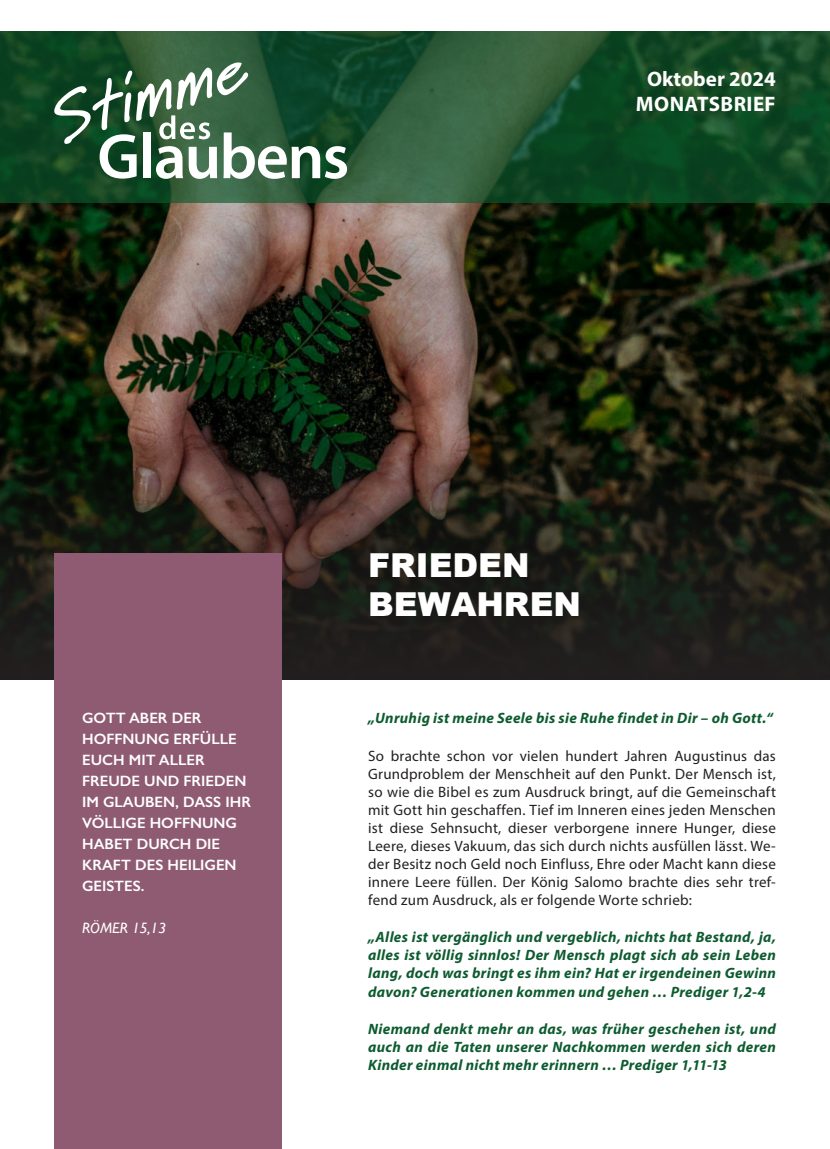
<style>
.page{position:relative;width:830px;height:1149px;background:#fff}
.page>*{position:absolute;margin:0;border:0;box-sizing:border-box;transform-origin:0 0}
.t1{font:900 33px/39px "Arial";color:#fff}
.t2{font:700 21px/25.2px "Myriad Pro";letter-spacing:.005em;color:#fff;text-align:center}
.t3{font:15px/18px "Myriad Pro";letter-spacing:.015em;color:#231f20;text-align:justify}
.t4{font:italic 700 15px/18px "Myriad Pro";letter-spacing:.025em;color:#0d5b2f;text-align:justify}
.t5{font:600 15px/21px "Gill Sans";color:#fff}
.t6{font:italic 15px "Gill Sans";color:#fff}
</style>
<div class="page">
<img style="left:0;top:203px;width:829px;height:222px">
<svg style="left:0;top:425px;width:829px;height:254px;background:#232119"></svg>
<svg style="left:0;top:31px;width:829px;height:172px;background:#1c502d"></svg>
<svg style="left:54px;top:62px;width:293px;height:117px"></svg>
<div style="left:54px;top:553px;width:227px;height:595px;background:#8f5b72"></div>
<h2 class="t2" style="left:635px;top:67px;width:141px">Oktober 2024<br>MONATSBRIEF</h2>
<p class="t5" style="left:82px;top:706px;width:170px">GOTT ABER DER<br>HOFFNUNG ERFÜLLE<br>EUCH MIT ALLER<br>FREUDE UND FRIEDEN<br>IM GLAUBEN, DASS IHR<br>VÖLLIGE HOFFNUNG<br>HABET DURCH DIE<br>KRAFT DES HEILIGEN<br>GEISTES.</p>
<p class="t6" style="left:82px;top:922px;width:86px">RÖMER 15,13</p>
<h1 class="t1" style="left:368px;top:545px;width:214px">FRIEDEN<br>BEWAHREN</h1>
<p class="t4" style="left:368px;top:710px;width:406px">„Unruhig ist meine Seele bis sie Ruhe findet in Dir – oh Gott.“</p>
<p class="t3" style="left:368px;top:747px;width:409px">So brachte schon vor vielen hundert Jahren Augustinus das Grundproblem der Menschheit auf den Punkt. Der Mensch ist, so wie die Bibel es zum Ausdruck bringt, auf die Gemeinschaft mit Gott hin geschaffen. Tief im Inneren eines jeden Menschen ist diese Sehnsucht, dieser verborgene innere Hunger, diese Leere, dieses Vakuum, das sich durch nichts ausfüllen lässt. We&shy;der Besitz noch Geld noch Einfluss, Ehre oder Macht kann diese innere Leere füllen. Der König Salomo brachte dies sehr tref&shy;fend zum Ausdruck, als er folgende Worte schrieb:</p>
<p class="t4" style="left:368px;top:929px;width:409px">„Alles ist vergänglich und vergeblich, nichts hat Bestand, ja, alles ist völlig sinnlos! Der Mensch plagt sich ab sein Leben lang, doch was bringt es ihm ein? Hat er irgendeinen Gewinn davon? Generationen kommen und gehen … Prediger 1,2-4</p>
<p class="t4" style="left:368px;top:1020px;width:409px">Niemand denkt mehr an das, was früher geschehen ist, und auch an die Taten unserer Nachkommen werden sich deren Kinder einmal nicht mehr erinnern … Prediger 1,11-13</p>
</div>
